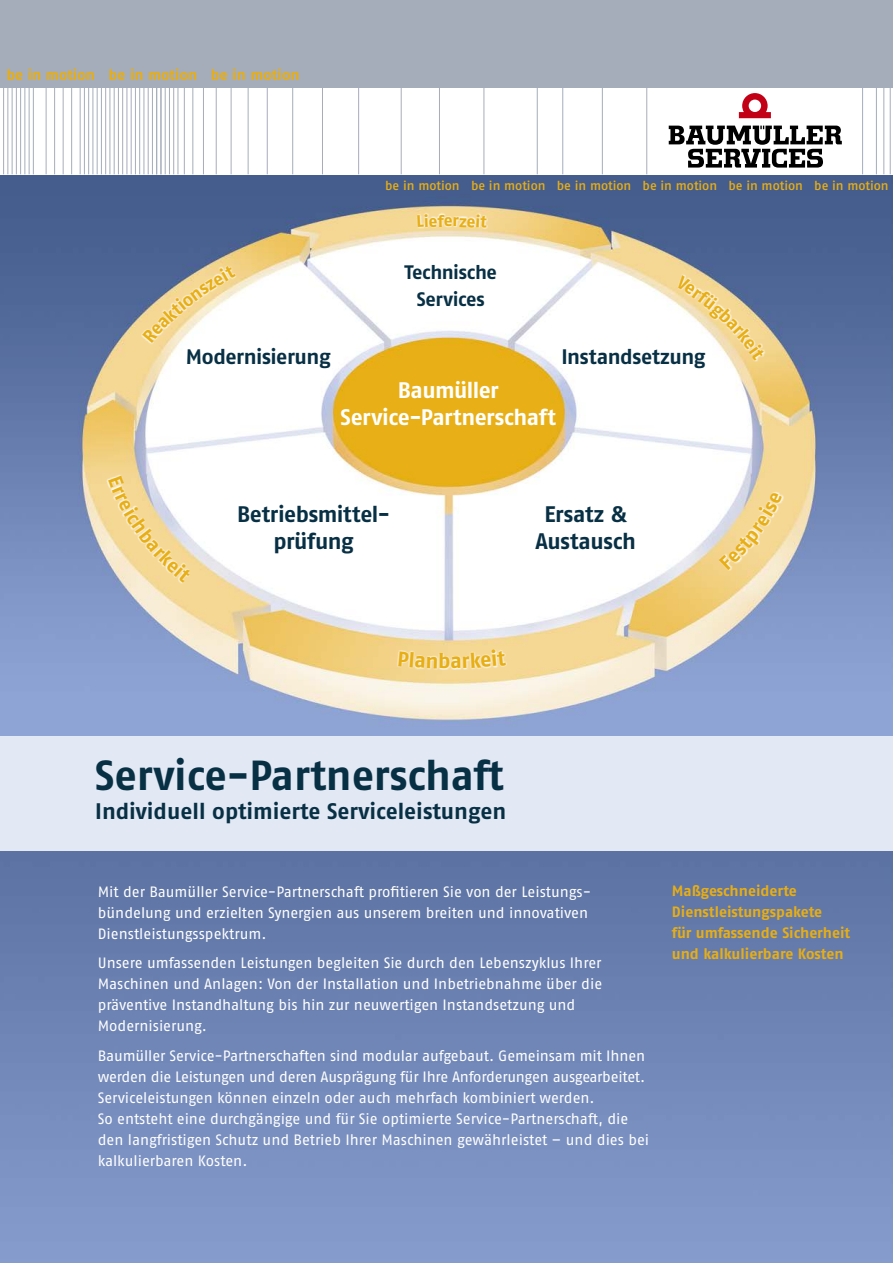
<style>
.page{position:relative;width:893px;height:1263px;background:#fff}
.page>*{position:absolute;margin:0;border:0;box-sizing:border-box;transform-origin:0 0}
.t1{font:700 42px "Fago No";letter-spacing:-.005em;color:#083045}
.t2{font:700 22.5px/27px "Fago No";letter-spacing:-.005em;color:#083045;text-align:center}
.t3{font:700 22.5px/27px "Fago No";letter-spacing:-.025em;color:#fff;text-align:center}
.t4{font:700 21px "Fago No";letter-spacing:-.025em;color:#083045}
.t5{font:700 21px "Fago No";color:#e7ae15}
.t6{font:700 19.5px/27px "Fago No";letter-spacing:-.015em;color:#083045;text-align:center}
.t7{font:700 16.5px "Fago No";color:#e7ae15}
.t8{font:15px/21px "Fago No";letter-spacing:-.005em;color:#fff}
.t9{font:700 15px/21px "Fago No";color:#e7ae15}
.t10{font:12.75px "Fago No Med";color:#e7ae15}
</style>
<div class="page">
<img style="left:0;top:850px;width:893px;height:413px">
<img style="left:0;top:174px;width:893px;height:562px">
<div style="left:0;top:736px;width:893px;height:114px;background:#e2e8f4"></div>
<svg style="left:140px;top:212px;width:626px;height:150px"></svg>
<svg style="left:106px;top:474px;width:678px;height:196px"></svg>
<hr style="left:537px;top:87px;width:1px;height:87px;background:#a5adbb">
<hr style="left:562px;top:87px;width:1px;height:87px;background:#a5adbb">
<hr style="left:862px;top:87px;width:1px;height:87px;background:#a5adbb">
<hr style="left:646px;top:87px;width:1px;height:87px;background:#a5adbb">
<hr style="left:876px;top:87px;width:1px;height:87px;background:#a5adbb">
<hr style="left:883px;top:87px;width:1px;height:87px;background:#a5adbb">
<hr style="left:890px;top:87px;width:1px;height:87px;background:#a5adbb">
<hr style="left:3px;top:87px;width:1px;height:87px;background:#a5adbb">
<hr style="left:7px;top:87px;width:1px;height:87px;background:#a5adbb">
<hr style="left:12px;top:87px;width:1px;height:87px;background:#a5adbb">
<hr style="left:16px;top:87px;width:1px;height:87px;background:#a5adbb">
<hr style="left:20px;top:87px;width:1px;height:87px;background:#a5adbb">
<hr style="left:24px;top:87px;width:1px;height:87px;background:#a5adbb">
<hr style="left:29px;top:87px;width:1px;height:87px;background:#a5adbb">
<hr style="left:292px;top:87px;width:1px;height:87px;background:#a5adbb">
<hr style="left:322px;top:87px;width:1px;height:87px;background:#a5adbb">
<hr style="left:358px;top:87px;width:1px;height:87px;background:#a5adbb">
<hr style="left:602px;top:87px;width:1px;height:87px;background:#a5adbb">
<hr style="left:173px;top:87px;width:1px;height:87px;background:#a5adbb">
<hr style="left:178px;top:87px;width:1px;height:87px;background:#a5adbb">
<hr style="left:184px;top:87px;width:1px;height:87px;background:#a5adbb">
<hr style="left:192px;top:87px;width:1px;height:87px;background:#a5adbb">
<hr style="left:203px;top:87px;width:1px;height:87px;background:#a5adbb">
<hr style="left:216px;top:87px;width:1px;height:87px;background:#a5adbb">
<hr style="left:231px;top:87px;width:1px;height:87px;background:#a5adbb">
<hr style="left:248px;top:87px;width:1px;height:87px;background:#a5adbb">
<hr style="left:267px;top:87px;width:1px;height:87px;background:#a5adbb">
<hr style="left:439px;top:87px;width:1px;height:87px;background:#a5adbb">
<hr style="left:401px;top:87px;width:1px;height:87px;background:#a5adbb">
<hr style="left:483px;top:87px;width:1px;height:87px;background:#a5adbb">
<hr style="left:46px;top:87px;width:1px;height:87px;background:#a5adbb">
<hr style="left:54px;top:87px;width:1px;height:87px;background:#a5adbb">
<hr style="left:63px;top:87px;width:1px;height:87px;background:#a5adbb">
<hr style="left:71px;top:87px;width:1px;height:87px;background:#a5adbb">
<hr style="left:80px;top:87px;width:1px;height:87px;background:#a5adbb">
<hr style="left:84px;top:87px;width:1px;height:87px;background:#a5adbb">
<hr style="left:88px;top:87px;width:1px;height:87px;background:#a5adbb">
<hr style="left:92px;top:87px;width:1px;height:87px;background:#a5adbb">
<hr style="left:97px;top:87px;width:1px;height:87px;background:#a5adbb">
<hr style="left:101px;top:87px;width:1px;height:87px;background:#a5adbb">
<hr style="left:105px;top:87px;width:1px;height:87px;background:#a5adbb">
<hr style="left:109px;top:87px;width:1px;height:87px;background:#a5adbb">
<hr style="left:114px;top:87px;width:1px;height:87px;background:#a5adbb">
<hr style="left:118px;top:87px;width:1px;height:87px;background:#a5adbb">
<hr style="left:122px;top:87px;width:1px;height:87px;background:#a5adbb">
<hr style="left:126px;top:87px;width:1px;height:87px;background:#a5adbb">
<hr style="left:131px;top:87px;width:1px;height:87px;background:#a5adbb">
<hr style="left:135px;top:87px;width:1px;height:87px;background:#a5adbb">
<hr style="left:139px;top:87px;width:1px;height:87px;background:#a5adbb">
<hr style="left:144px;top:87px;width:1px;height:87px;background:#a5adbb">
<hr style="left:148px;top:87px;width:1px;height:87px;background:#a5adbb">
<hr style="left:152px;top:87px;width:1px;height:87px;background:#a5adbb">
<hr style="left:156px;top:87px;width:1px;height:87px;background:#a5adbb">
<hr style="left:161px;top:87px;width:1px;height:87px;background:#a5adbb">
<hr style="left:165px;top:87px;width:1px;height:87px;background:#a5adbb">
<hr style="left:169px;top:87px;width:1px;height:87px;background:#a5adbb">
<hr style="left:33px;top:87px;width:1px;height:87px;background:#a5adbb">
<div style="left:0;top:0;width:893px;height:87px;background:#a5adbb"></div>
<svg style="left:668px;top:93px;width:174px;height:75px"></svg>
<svg style="left:142px;top:265px;width:94px;height:78px"></svg>
<svg style="left:418px;top:214px;width:26px;height:13px"></svg>
<svg style="left:454px;top:215px;width:33px;height:13px"></svg>
<svg style="left:676px;top:275px;width:89px;height:86px"></svg>
<svg style="left:108px;top:476px;width:84px;height:107px"></svg>
<svg style="left:398px;top:651px;width:39px;height:17px"></svg>
<svg style="left:451px;top:650px;width:55px;height:18px"></svg>
<svg style="left:719px;top:492px;width:64px;height:78px;background:#f2e0b7"></svg>
<p class="t9" style="left:6px;top:64px;width:295px">be in motion be in motion be in motion</p>
<p class="t10" style="left:385px;top:178px;width:505px">be in motion be in motion be in motion be in motion be in motion be in motion</p>
<p class="t7" style="left:444px;top:211px;width:10px">e</p>
<h3 class="t6" style="left:404px;top:258px;width:94px">Technische<br>Services</h3>
<h3 class="t4" style="left:186px;top:345px;width:146px">Modernisierung</h3>
<h3 class="t4" style="left:562px;top:345px;width:145px">Instandsetzung</h3>
<h2 class="t3" style="left:341px;top:377px;width:217px">Baumüller<br>Service-Partnerschaft</h2>
<h2 class="t2" style="left:237px;top:500px;width:154px">Betriebsmittel&shy;prüfung</h2>
<h2 class="t2" style="left:536px;top:500px;width:102px">Ersatz &amp;<br>Austausch</h2>
<h3 class="t5" style="left:438px;top:648px;width:14px">b</h3>
<h1 class="t1" style="left:95px;top:751px;width:410px">Service-Partnerschaft</h1>
<h2 class="t2" style="left:95px;top:797px;width:413px">Individuell optimierte Serviceleistungen</h2>
<p class="t8" style="left:98px;top:881px;width:495px">Mit der Baumüller Service-Partnerschaft profitieren Sie von der Leistungs&shy;bündelung und erzielten Synergien aus unserem breiten und innovativen<br>Dienstleistungsspektrum.</p>
<p class="t8" style="left:98px;top:952px;width:506px">Unsere umfassenden Leistungen begleiten Sie durch den Lebenszyklus Ihrer Maschinen und Anlagen: Von der Installation und Inbetriebnahme über die präventive Instandhaltung bis hin zur neuwertigen Instandsetzung und Modernisierung.</p>
<p class="t8" style="left:98px;top:1045px;width:553px">Baumüller Service-Partnerschaften sind modular aufgebaut. Gemeinsam mit Ihnen werden die Leistungen und deren Ausprägung für Ihre Anforderungen ausgearbeitet.<br>Serviceleistungen können einzeln oder auch mehrfach kombiniert werden.<br>So entsteht eine durchgängige und für Sie optimierte Service-Partnerschaft, die den langfristigen Schutz und Betrieb Ihrer Maschinen gewährleistet – und dies bei kalkulierbaren Kosten.</p>
<p class="t9" style="left:672px;top:880px;width:180px">Maßgeschneiderte<br>Dienstleistungspakete<br>für umfassende Sicherheit und kalkulierbare Kosten</p>
</div>
